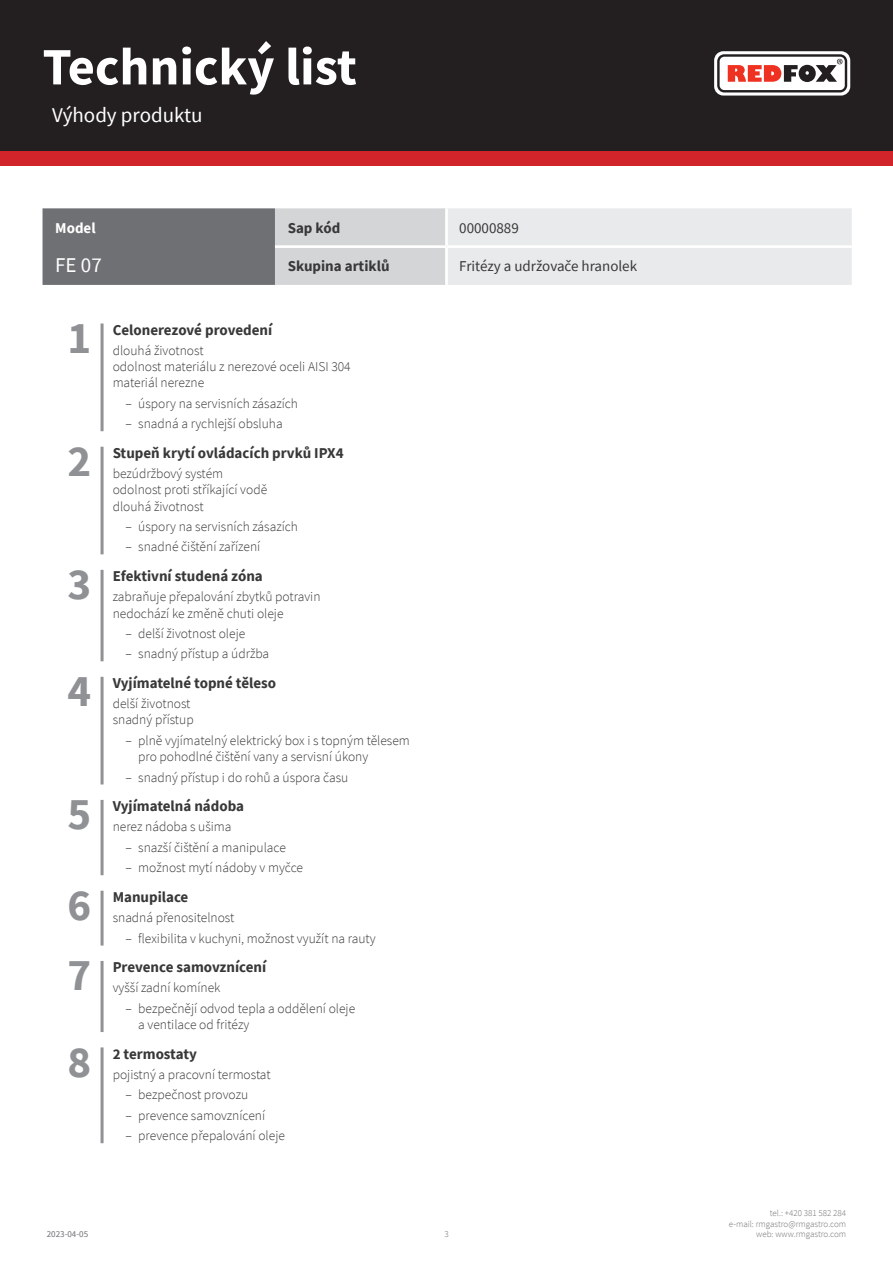
<style>
.page{position:relative;width:893px;height:1263px;background:#fff}
.page>*{position:absolute;margin:0;border:0;box-sizing:border-box;transform-origin:0 0}
.t1{font:700 52.5px "Source Sans Pro";color:#fff}
.TraitNr{font:700 45px "Source Sans Pro";color:#8f9194}
.kapitola{font:21px "Source Sans Pro";color:#fff}
.tabulka_-_headline{font:21px "Source Sans Pro";color:#fff}
.TraitParameter{font:700 15px "Source Sans Pro";color:#383839}
.tabulka_-_text{font:15px "Source Sans Pro";color:#383839}
.tabulka_-_text-2{font:700 15px "Source Sans Pro";color:#383839}
.tabulka_-_text-3{font:700 15px "Source Sans Pro";color:#fff}
.TraitAdventage{font:300 13.5px/16.2px "Source Sans Pro";color:#383839}
.t2{font:300 9px/10.8px "Source Sans Pro";color:#6f7073;text-align:right}
.t3{font:9px "Source Sans Pro";color:#6f7073}
</style>
<div class="page">
<div style="left:0;top:0;width:893px;height:166px;background:#d1232a"></div>
<div style="left:0;top:0;width:893px;height:151px;background:#231f20"></div>
<svg style="left:714px;top:51px;width:136px;height:45px"></svg>
<hr style="left:101px;top:323px;width:3px;height:108px;background:#8f9194">
<hr style="left:101px;top:446px;width:3px;height:109px;background:#8f9194">
<hr style="left:101px;top:570px;width:3px;height:91px;background:#8f9194">
<hr style="left:101px;top:676px;width:3px;height:109px;background:#8f9194">
<hr style="left:101px;top:800px;width:3px;height:75px;background:#8f9194">
<hr style="left:101px;top:890px;width:3px;height:56px;background:#8f9194">
<hr style="left:101px;top:961px;width:3px;height:71px;background:#8f9194">
<hr style="left:101px;top:1047px;width:3px;height:96px;background:#8f9194">
<svg style="left:43px;top:208px;width:809px;height:77px;background:#c0c1c3"></svg>
<hr style="left:445px;top:208px;width:3px;height:37px;background:#fff">
<hr style="left:275px;top:245px;width:171px;height:3px;background:#fff">
<hr style="left:446px;top:245px;width:406px;height:3px;background:#fff">
<hr style="left:445px;top:248px;width:3px;height:37px;background:#fff">
<h1 class="t1" style="left:43px;top:31px;width:316px">Technický list</h1>
<p class="kapitola" style="left:52px;top:101px;width:152px">Výhody produktu</p>
<p class="tabulka_-_text-3" style="left:55px;top:218px;width:42px">Model</p>
<p class="tabulka_-_text-2" style="left:288px;top:218px;width:54px">Sap kód</p>
<p class="tabulka_-_text" style="left:459px;top:219px;width:61px">00000889</p>
<p class="tabulka_-_headline" style="left:55px;top:251px;width:48px">FE 07</p>
<p class="tabulka_-_text-2" style="left:288px;top:256px;width:103px">Skupina artiklů</p>
<p class="tabulka_-_text" style="left:459px;top:257px;width:179px">Fritézy a udržovače hranolek</p>
<p class="TraitNr" style="left:68px;top:307px;width:25px">1</p>
<p class="TraitParameter" style="left:113px;top:319px;width:161px">Celonerezové provedení</p>
<p class="TraitAdventage" style="left:113px;top:342px;width:240px">dlouhá životnost<br>odolnost materiálu z nerezové oceli AISI 304 materiál nerezne</p>
<p class="TraitAdventage" style="left:125px;top:395px;width:174px">– úspory na servisních zásazích</p>
<p class="TraitAdventage" style="left:125px;top:416px;width:159px">– snadná a rychlejší obsluha</p>
<p class="TraitNr" style="left:68px;top:430px;width:25px">2</p>
<p class="TraitParameter" style="left:113px;top:443px;width:233px">Stupeň krytí ovládacích prvků IPX4</p>
<p class="TraitAdventage" style="left:113px;top:466px;width:156px">bezúdržbový systém odolnost proti stříkající vodě dlouhá životnost</p>
<p class="TraitAdventage" style="left:125px;top:518px;width:174px">– úspory na servisních zásazích</p>
<p class="TraitAdventage" style="left:125px;top:539px;width:136px">– snadné čištění zařízení</p>
<p class="TraitNr" style="left:68px;top:553px;width:25px">3</p>
<p class="TraitParameter" style="left:113px;top:566px;width:152px">Efektivní studená zóna</p>
<p class="TraitAdventage" style="left:113px;top:589px;width:209px">zabraňuje přepalování zbytků potravin nedochází ke změně chuti oleje</p>
<p class="TraitAdventage" style="left:125px;top:625px;width:121px">– delší životnost oleje</p>
<p class="TraitAdventage" style="left:125px;top:646px;width:145px">– snadný přístup a údržba</p>
<p class="TraitNr" style="left:68px;top:660px;width:25px">4</p>
<p class="TraitParameter" style="left:113px;top:673px;width:165px">Vyjímatelné topné těleso</p>
<p class="TraitAdventage" style="left:113px;top:696px;width:82px">delší životnost snadný přístup</p>
<p class="TraitAdventage" style="left:138px;top:732px;width:273px;text-indent:-13px">– plně vyjímatelný elektrický box i s topným tělesem pro pohodlné čištění vany a servisní úkony</p>
<p class="TraitAdventage" style="left:125px;top:769px;width:224px">– snadný přístup i do rohů a úspora času</p>
<p class="TraitNr" style="left:68px;top:783px;width:25px">5</p>
<p class="TraitParameter" style="left:113px;top:796px;width:133px">Vyjímatelná nádoba</p>
<p class="TraitAdventage" style="left:113px;top:819px;width:120px">nerez nádoba s ušima</p>
<p class="TraitAdventage" style="left:125px;top:839px;width:162px">– snazší čištění a manipulace</p>
<p class="TraitAdventage" style="left:125px;top:860px;width:179px">– možnost mytí nádoby v myčce</p>
<p class="TraitNr" style="left:68px;top:874px;width:25px">6</p>
<p class="TraitParameter" style="left:113px;top:886px;width:77px">Manupilace</p>
<p class="TraitAdventage" style="left:113px;top:909px;width:123px">snadná přenositelnost</p>
<p class="TraitAdventage" style="left:125px;top:930px;width:252px">– flexibilita v kuchyni, možnost využít na rauty</p>
<p class="TraitNr" style="left:68px;top:944px;width:25px">7</p>
<p class="TraitParameter" style="left:113px;top:957px;width:155px">Prevence samovznícení</p>
<p class="TraitAdventage" style="left:113px;top:980px;width:109px">vyšší zadní komínek</p>
<p class="TraitAdventage" style="left:138px;top:1000px;width:219px;text-indent:-13px">– bezpečnějí odvod tepla a oddělení oleje a ventilace od fritézy</p>
<p class="TraitNr" style="left:68px;top:1031px;width:25px">8</p>
<p class="TraitParameter" style="left:113px;top:1043px;width:86px">2 termostaty</p>
<p class="TraitAdventage" style="left:113px;top:1066px;width:159px">pojistný a pracovní termostat</p>
<p class="TraitAdventage" style="left:125px;top:1087px;width:124px">– bezpečnost provozu</p>
<p class="TraitAdventage" style="left:125px;top:1107px;width:141px">– prevence samovznícení</p>
<p class="TraitAdventage" style="left:125px;top:1128px;width:161px">– prevence přepalování oleje</p>
<p class="t3" style="left:47px;top:1229px;width:43px">2023-04-05</p>
<p class="t2" style="left:444px;top:1229px;width:6px">3</p>
<p class="t2" style="left:729px;top:1207px;width:119px">tel.: +420 381 582 284<br>e-mail: rmgastro@rmgastro.com web: www.rmgastro.com</p>
</div>
